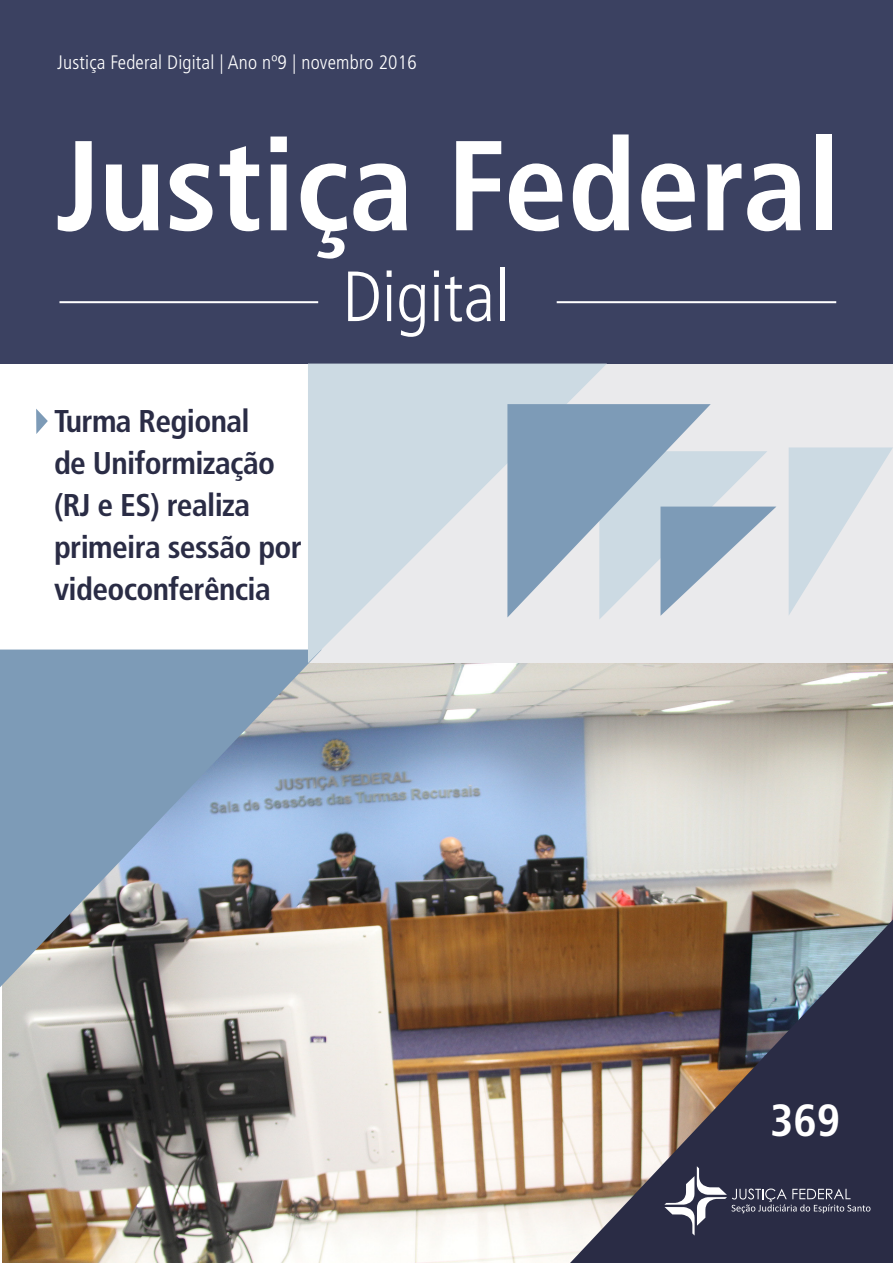
<style>
.page{position:relative;width:893px;height:1263px;background:#fff}
.page>*{position:absolute;margin:0;border:0;box-sizing:border-box;transform-origin:0 0}
.t1{font:condensed 127.65px "Frutiger 67 Bold";color:#fff}
.t2{font:condensed 70.95px "Frutiger 47 Light";color:#fff}
.t3{font:condensed 45px "Frutiger 67 Bold";color:#fff}
.texto_padrão{font:condensed 31.5px/42px "Frutiger 67 Bold";letter-spacing:-.02em;color:#2a2c45}
.t4{font:condensed 19.5px "Frutiger 47 Light";letter-spacing:.01em;color:#fff}
</style>
<div class="page">
<div style="left:308px;top:364px;width:585px;height:299px;background:#eaeaec"></div>
<img style="left:2px;top:663px;width:891px;height:600px">
<div style="left:0;top:0;width:893px;height:364px;background:#3b4161"></div>
<hr style="left:59px;top:301px;width:259px;height:2px;background:#fff">
<hr style="left:557px;top:301px;width:279px;height:2px;background:#fff">
<svg style="left:0;top:649px;width:322px;height:338px;background:#8ca0b4"></svg>
<img style="left:570px;top:919px;width:323px;height:344px">
<svg style="left:664px;top:1166px;width:206px;height:69px;background:#414359"></svg>
<svg style="left:36px;top:409px;width:12px;height:25px"></svg>
<svg style="left:308px;top:364px;width:298px;height:299px;fill:#ccdae3"></svg>
<svg style="left:507px;top:404px;width:269px;height:215px"></svg>
<svg style="left:789px;top:447px;width:104px;height:168px"></svg>
<p class="t4" style="left:57px;top:51px;width:361px">Justiça Federal Digital | Ano nº9 | novembro 2016</p>
<p class="t1" style="left:55px;top:110px;width:787px">Justiça Federal</p>
<p class="t2" style="left:342px;top:256px;width:168px">Digital</p>
<p class="texto_padrão" style="left:54px;top:400px;width:197px">Turma Regional</p>
<p class="texto_padrão" style="left:54px;top:442px;width:249px">de Uniformização (RJ e ES) realiza primeira sessão por videoconferência</p>
<p class="t3" style="left:770px;top:1094px;width:72px">369</p>
</div>
